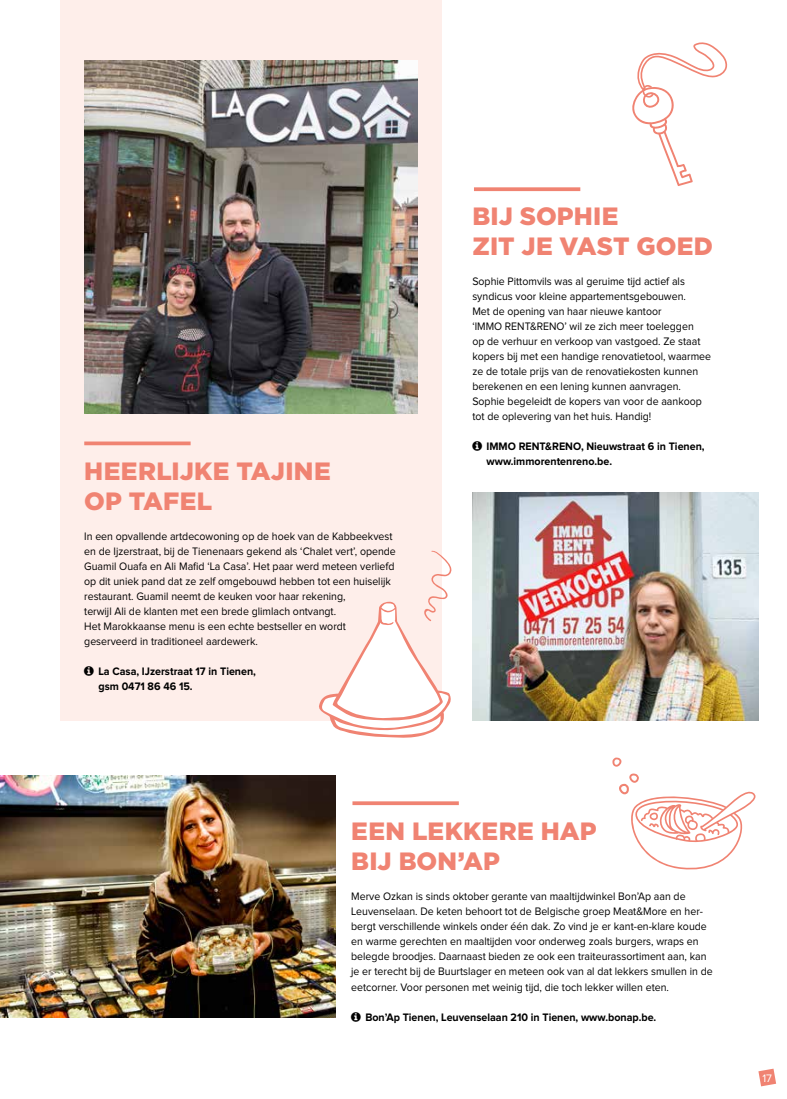
<style>
.page{position:relative;width:787px;height:1099px;background:#fff}
.page>*{position:absolute;margin:0;border:0;box-sizing:border-box;transform-origin:0 0}
.t1{font:900 25px/30px "Gotham";letter-spacing:.01em;color:#f08372}
.t2{font:11.25px/15px "Proxima Nova";color:#000;scale:.94 1}
.t3{font:700 11.25px/15px "Proxima Nova";color:#000;scale:.95 1}
.t4{font:11.25px "Proxima Nova";color:#fff}
</style>
<div class="page">
<div style="left:60px;top:0;width:382px;height:721px;background:#feeeea"></div>
<img style="left:84px;top:61px;width:333px;height:353px">
<img style="left:472px;top:492px;width:286px;height:229px">
<img style="left:0;top:775px;width:336px;height:242px">
<svg style="left:352px;top:801px;width:107px;height:4px"></svg>
<svg style="left:84px;top:441px;width:107px;height:4px"></svg>
<svg style="left:474px;top:187px;width:106px;height:4px"></svg>
<svg style="left:319px;top:550px;width:133px;height:188px"></svg>
<svg style="left:632px;top:42px;width:95px;height:144px"></svg>
<svg style="left:619px;top:773px;width:136px;height:97px"></svg>
<svg style="left:612px;top:757px;width:9px;height:9px"></svg>
<svg style="left:758px;top:1068px;width:18px;height:18px"></svg>
<h1 class="t1" style="left:84px;top:456px;width:248px">HEERLIJKE TAJINE<br>OP TAFEL</h1>
<p class="t2" style="left:84px;top:529px;width:333px">In een opvallende artdecowoning op de hoek van de Kabbeekvest en de Ijzerstraat, bij de Tienenaars gekend als ‘Chalet vert’, opende Guamil Ouafa en Ali Mafid ‘La Casa’. Het paar werd meteen verliefd op dit uniek pand dat ze zelf omgebouwd hebben tot een huiselijk restaurant. Guamil neemt de keuken voor haar rekening,<br>terwijl Ali de klanten met een brede glimlach ontvangt.<br>Het Marokkaanse menu is een echte bestseller en wordt geserveerd in traditioneel aardewerk.</p>
<p class="t3" style="left:98px;top:664px;width:167px">La Casa, IJzerstraat 17 in Tienen, gsm 0471 86 46 15.</p>
<h1 class="t1" style="left:472px;top:201px;width:242px">BIJ SOPHIE<br>ZIT JE VAST GOED</h1>
<p class="t2" style="left:472px;top:274px;width:255px">Sophie Pittomvils was al geruime tijd actief als syndicus voor kleine appartementsgebouwen.<br>Met de opening van haar nieuwe kantoor<br>‘IMMO RENT&amp;RENO’ wil ze zich meer toeleggen<br>op de verhuur en verkoop van vastgoed. Ze staat kopers bij met een handige renovatietool, waarmee ze de totale prijs van de renovatiekosten kunnen berekenen en een lening kunnen aanvragen.<br>Sophie begeleidt de kopers van voor de aankoop tot de oplevering van het huis. Handig!</p>
<p class="t3" style="left:486px;top:439px;width:231px">IMMO RENT&amp;RENO, Nieuwstraat 6 in Tienen, www.immorentenreno.be.</p>
<h1 class="t1" style="left:351px;top:816px;width:247px">EEN LEKKERE HAP<br>BIJ BON’AP</h1>
<p class="t2" style="left:351px;top:889px;width:386px">Merve Ozkan is sinds oktober gerante van maaltijdwinkel Bon’Ap aan de Leuvenselaan. De keten behoort tot de Belgische groep Meat&amp;More en her&shy;bergt verschillende winkels onder één dak. Zo vind je er kant-en-klare koude en warme gerechten en maaltijden voor onderweg zoals burgers, wraps en belegde broodjes. Daarnaast bieden ze ook een traiteurassortiment aan, kan je er terecht bij de Buurtslager en meteen ook van al dat lekkers smullen in de eetcorner. Voor personen met weinig tijd, die toch lekker willen eten.</p>
<p class="t3" style="left:365px;top:1009px;width:308px">Bon’Ap Tienen, Leuvenselaan 210 in Tienen, www.bonap.be.</p>
<p class="t4" style="left:762px;top:1071px;width:11px">17</p>
</div>
